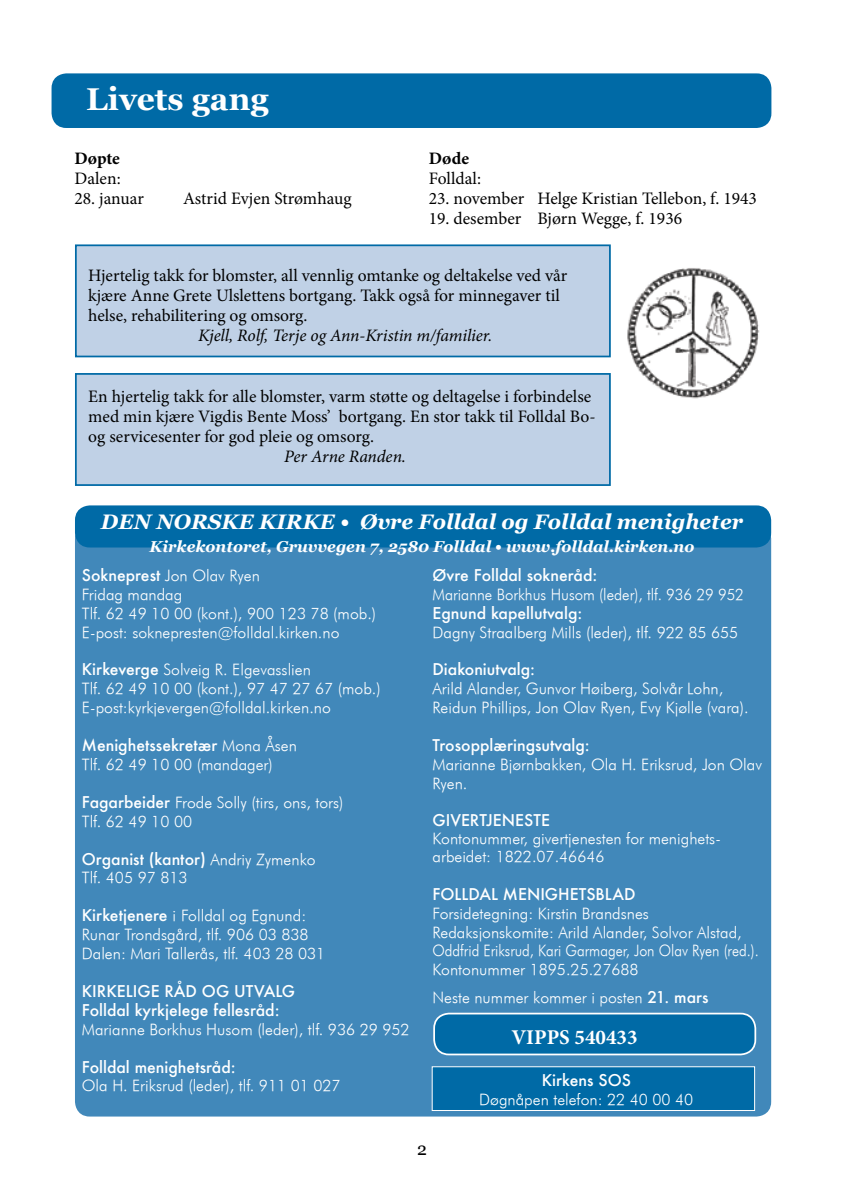
<style>
.page{position:relative;width:844px;height:1191px;background:#fff}
.page>*{position:absolute;margin:0;border:0;box-sizing:border-box;transform-origin:0 0}
.t1{font:700 31.5px "Georgia";color:#fff}
.t2{font:italic 700 21px "Georgia";color:#fff}
.t3{font:700 21px "Minion Pro";color:#fff}
.t4{font:17.5px/20.1px "Minion Pro";color:#000}
.t5{font:italic 17.5px "Minion Pro";letter-spacing:-.005em;color:#000}
.t6{font:700 17.5px "Minion Pro";letter-spacing:.005em;color:#000}
.t7{font:17.5px "Georgia";color:#000}
.t8{font:italic 15.75px/18.9px "Futura";color:#fff}
.t9{font:500 15.75px/18.9px "Futura";color:#fff}
.t10{font:italic 700 15.75px "Georgia";color:#fff}
.t11{font:italic 15.75px "Futura";color:#fff;scale:.95 1}
.s1{font-weight:500;font-style:normal}
</style>
<div class="page">
<div style="left:75px;top:244px;width:535px;height:113px;background:#c0d1e6;border:2px solid #006aa6"></div>
<div style="left:75px;top:373px;width:535px;height:113px;background:#c0d1e6;border:2px solid #006aa6"></div>
<div style="left:75px;top:524px;width:696px;height:592px;background:#4188ba;border-radius:15px"></div>
<div style="left:52px;top:73px;width:719px;height:55px;background:#006aa6;border-radius:15px"></div>
<div style="left:75px;top:505px;width:696px;height:42px;background:#006aa6;border-radius:15px"></div>
<img style="left:627px;top:268px;width:133px;height:131px">
<div style="left:434px;top:1013px;width:321px;height:41px;background:#006aa6;border-radius:15px"></div>
<div style="left:433px;top:1012px;width:323px;height:43px;border:2px solid #fff;border-radius:15px"></div>
<div style="left:432px;top:1066px;width:322px;height:44px;background:#006aa6;border:1px solid #fff"></div>
<h1 class="t1" style="left:86px;top:75px;width:184px">Livets gang</h1>
<p class="t6" style="left:428px;top:146px;width:42px">Døde</p>
<p class="t4" style="left:428px;top:168px;width:54px">Folldal:</p>
<p class="t4" style="left:428px;top:189px;width:329px">23. november Helge Kristian Tellebon, f. 1943</p>
<p class="t4" style="left:428px;top:209px;width:255px">19. desember Bjørn Wegge, f. 1936</p>
<p class="t4" style="left:88px;top:265px;width:480px">Hjertelig takk for blomster, all vennlig omtanke og deltakelse ved vår kjære Anne Grete Ulslettens bortgang. Takk også for minnegaver til helse, rehabilitering og omsorg.</p>
<p class="t5" style="left:198px;top:324px;width:295px">Kjell, Rolf, Terje og Ann-Kristin m/familier.</p>
<p class="t6" style="left:74px;top:146px;width:47px">Døpte</p>
<p class="t4" style="left:74px;top:168px;width:48px">Dalen:</p>
<p class="t4" style="left:74px;top:189px;width:71px">28. januar</p>
<p class="t4" style="left:183px;top:189px;width:170px">Astrid Evjen Strømhaug</p>
<p class="t4" style="left:88px;top:386px;width:509px">En hjertelig takk for alle blomster, varm støtte og deltagelse i forbindelse med min kjære Vigdis Bente Moss’ bortgang. En stor takk til Folldal Bo&shy;og servicesenter for god pleie og omsorg.</p>
<p class="t5" style="left:284px;top:445px;width:123px">Per Arne Randen.</p>
<h2 class="t2" style="left:101px;top:506px;width:643px">DEN NORSKE KIRKE • Øvre Folldal og Folldal menigheter</h2>
<p class="t10" style="left:149px;top:534px;width:546px">Kirkekontoret, Gruvvegen 7, 2580 Folldal • www.folldal.kirken.no</p>
<p class="t8" style="left:82px;top:566px;width:296px"><span class="s1">Sokneprest</span> Jon Olav Ryen<br>Fridag mandag<br>Tlf. 62 49 10 00 (kont.), 900 123 78 (mob.)<br>E-post: soknepresten@folldal.kirken.no</p>
<p class="t8" style="left:82px;top:660px;width:300px"><span class="s1">Kirkeverge</span> Solveig R. Elgevasslien<br>Tlf. 62 49 10 00 (kont.), 97 47 27 67 (mob.)<br>E-post:kyrkjevergen@folldal.kirken.no</p>
<p class="t8" style="left:82px;top:736px;width:216px"><span class="s1">Menighetssekretær</span> Mona Åsen<br>Tlf. 62 49 10 00 (mandager)</p>
<p class="t8" style="left:82px;top:792px;width:263px"><span class="s1">Fagarbeider</span> Frode Solly (tirs, ons, tors)<br>Tlf. 62 49 10 00</p>
<p class="t8" style="left:82px;top:849px;width:235px"><span class="s1">Organist (kantor)</span> Andriy Zymenko<br>Tlf. 405 97 813</p>
<p class="t8" style="left:82px;top:906px;width:245px"><span class="s1">Kirketjenere</span> i Folldal og Egnund:<br>Runar Trondsgård, tlf. 906 03 838<br>Dalen: Mari Tallerås, tlf. 403 28 031</p>
<p class="t9" style="left:82px;top:981px;width:215px">KIRKELIGE RÅD OG UTVALG<br>Folldal kyrkjelege fellesråd:</p>
<p class="t8" style="left:82px;top:1019px;width:329px">Marianne Borkhus Husom (leder), tlf. 936 29 952</p>
<p class="t9" style="left:82px;top:1057px;width:155px">Folldal menighetsråd:</p>
<p class="t8" style="left:82px;top:1076px;width:260px">Ola H. Eriksrud (leder), tlf. 911 01 027</p>
<p class="t9" style="left:432px;top:565px;width:166px">Øvre Folldal sokneråd:</p>
<p class="t11" style="left:432px;top:584px;width:329px">Marianne Borkhus Husom (leder), tlf. 936 29 952</p>
<p class="t9" style="left:432px;top:603px;width:151px">Egnund kapellutvalg:</p>
<p class="t8" style="left:432px;top:622px;width:307px">Dagny Straalberg Mills (leder), tlf. 922 85 655</p>
<p class="t9" style="left:432px;top:660px;width:104px">Diakoniutvalg:</p>
<p class="t8" style="left:432px;top:679px;width:317px">Arild Alander, Gunvor Høiberg, Solvår Lohn,<br>Reidun Phillips, Jon Olav Ryen, Evy Kjølle (vara).</p>
<p class="t9" style="left:432px;top:735px;width:159px">Trosopplæringsutvalg:</p>
<p class="t8" style="left:432px;top:755px;width:331px">Marianne Bjørnbakken, Ola H. Eriksrud, Jon Olav<br>Ryen.</p>
<p class="t9" style="left:432px;top:810px;width:119px">GIVERTJENESTE</p>
<p class="t8" style="left:432px;top:829px;width:290px;line-height:18px">Kontonummer, givertjenesten for menighets&shy;arbeidet: 1822.07.46646</p>
<p class="t9" style="left:432px;top:884px;width:204px">FOLLDAL MENIGHETSBLAD</p>
<p class="t8" style="left:432px;top:903px;width:328px">Forsidetegning: Kirstin Brandsnes Redaksjonskomite: Arild Alander, Solvor Alstad, Oddfrid Eriksrud, Kari Garmager, Jon Olav Ryen (red.).<br>Kontonummer 1895.25.27688</p>
<p class="t8" style="left:432px;top:988px;width:277px">Neste nummer kommer i posten <span class="s1">21. mars</span></p>
<h2 class="t3" style="left:511px;top:1022px;width:128px">VIPPS 540433</h2>
<p class="t9" style="left:541px;top:1070px;width:91px">Kirkens SOS</p>
<p class="t8" style="left:479px;top:1090px;width:215px">Døgnåpen telefon: 22 40 00 40</p>
<p class="t7" style="left:417px;top:1136px;width:11px">2</p>
</div>
